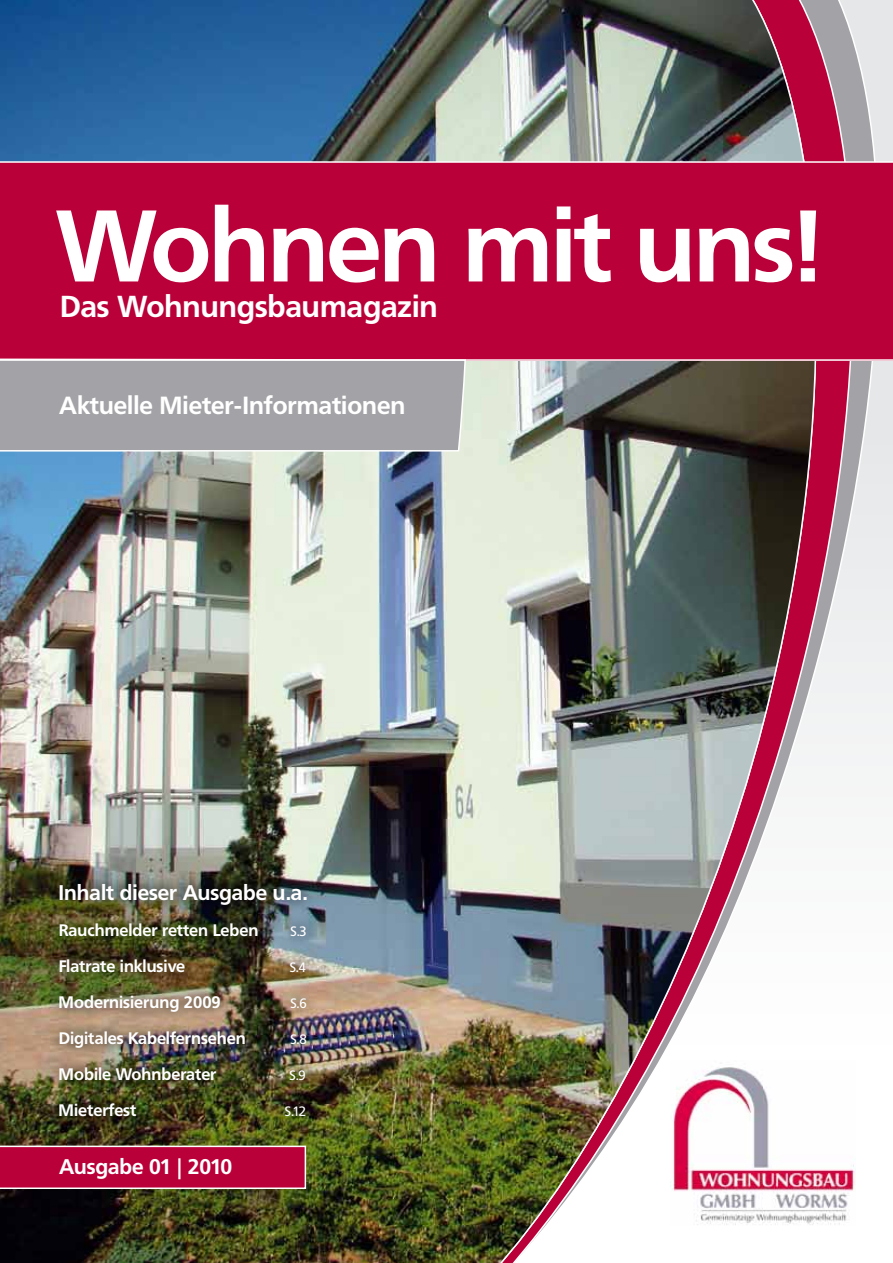
<style>
.page{position:relative;width:893px;height:1263px;background:#fff}
.page>*{position:absolute;margin:0;border:0;box-sizing:border-box;transform-origin:0 0}
.t1{font:700 100.5px "Frutiger BQ";letter-spacing:-.02em;color:#fff}
.t2{font:700 30px "Frutiger BQ";color:#fff}
.t3{font:700 24.6px "Frutiger BQ";color:#fff}
.t4{font:700 21px "Frutiger BQ";color:#fff}
.t5{font:700 16.5px "Frutiger BQ";color:#fff}
.t6{font:13.5px "Frutiger BQ";color:#fff}
</style>
<div class="page">
<svg style="left:845px;top:0;width:33px;height:1185px"></svg>
<img style="left:845px;top:1060px;width:10px;height:161px">
<img style="left:0;top:0;width:845px;height:1263px">
<div style="left:0;top:162px;width:893px;height:198px;background:#ba0039"></div>
<svg style="left:0;top:1145px;width:307px;height:45px;background:#b91445"></svg>
<hr style="left:0;top:161px;width:893px;height:2px;background:#fff">
<svg style="left:0;top:358px;width:467px;height:125px;background:#a1a6ad"></svg>
<hr style="left:0;top:359px;width:893px;height:2px;background:#fff">
<img style="left:45px;top:869px;width:273px;height:259px">
<h1 class="t1" style="left:56px;top:186px;width:765px">Wohnen mit uns!</h1>
<h2 class="t2" style="left:60px;top:289px;width:379px">Das Wohnungsbaumagazin</h2>
<h3 class="t3" style="left:59px;top:390px;width:348px">Aktuelle Mieter-Informationen</h3>
<p class="t4" style="left:59px;top:880px;width:250px">Inhalt dieser Ausgabe u.a.</p>
<p class="t5" style="left:59px;top:920px;width:201px">Rauchmelder retten Leben</p>
<p class="t6" style="left:291px;top:923px;width:18px">S.3</p>
<p class="t5" style="left:59px;top:956px;width:128px">Flatrate inklusive</p>
<p class="t6" style="left:290px;top:959px;width:18px">S.4</p>
<p class="t5" style="left:59px;top:992px;width:164px">Modernisierung 2009</p>
<p class="t6" style="left:290px;top:995px;width:18px">S.6</p>
<p class="t5" style="left:59px;top:1028px;width:189px">Digitales Kabelfernsehen</p>
<p class="t6" style="left:290px;top:1031px;width:18px">S.8</p>
<p class="t5" style="left:59px;top:1064px;width:159px">Mobile Wohnberater</p>
<p class="t6" style="left:290px;top:1067px;width:18px">S.9</p>
<p class="t5" style="left:59px;top:1100px;width:79px">Mieterfest</p>
<p class="t6" style="left:285px;top:1103px;width:23px">S.12</p>
<p class="t4" style="left:59px;top:1154px;width:175px">Ausgabe 01 | 2010</p>
</div>
